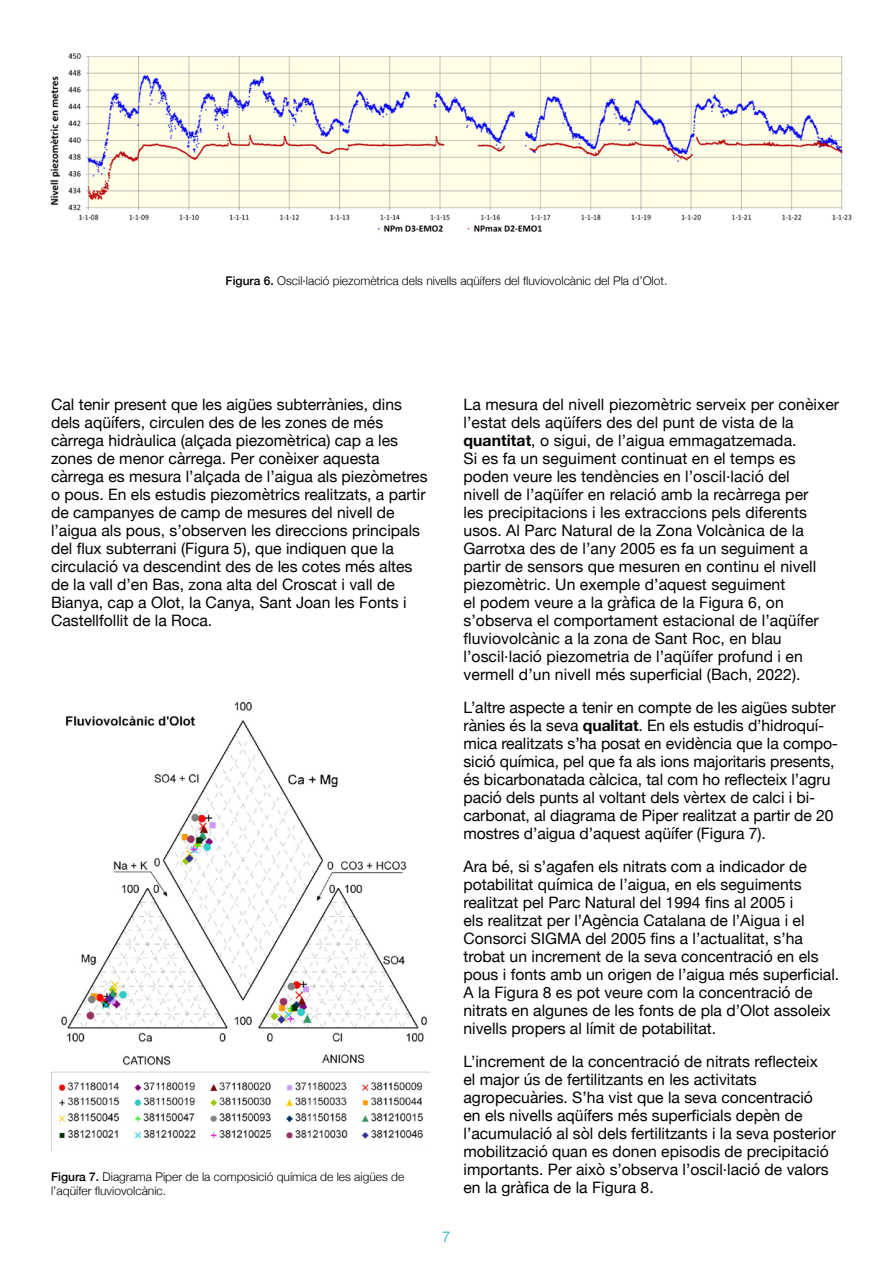
<style>
.page{position:relative;width:893px;height:1263px;background:#fff}
.page>*{position:absolute;margin:0;border:0;box-sizing:border-box;transform-origin:0 0}
.t1{font:15.75px/18px "Helvetica Neue";color:#000}
.t2{font:300 15px "Helvetica Neue";color:#00b1b3}
.t3{font:300 12px/14.4px "Helvetica Neue";color:#000}
.s1{font-weight:500}
.s2{font-weight:700}
</style>
<div class="page">
<img style="left:50px;top:53px;width:802px;height:179px">
<img style="left:51px;top:702px;width:378px;height:448px">
<p class="t3" style="left:226px;top:273px;width:443px"><span class="s1">Figura 6.</span> Oscil·lació piezomètrica dels nivells aqüífers del fluviovolcànic del Pla d’Olot.</p>
<p class="t1" style="left:51px;top:396px;width:378px">Cal tenir present que les aigües subterrànies, dins dels aqüífers, circulen des de les zones de més càrrega hidràulica (alçada piezomètrica) cap a les zones de menor càrrega. Per conèixer aquesta càrrega es mesura l’alçada de l’aigua als piezòmetres o pous. En els estudis piezomètrics realitzats, a partir de campanyes de camp de mesures del nivell de l’aigua als pous, s’observen les direccions principals del flux subterrani (Figura 5), que indiquen que la circulació va descendint des de les cotes més altes de la vall d’en Bas, zona alta del Croscat i vall de Bianya, cap a Olot, la Canya, Sant Joan les Fonts i Castellfollit de la Roca.</p>
<p class="t1" style="left:463px;top:397px;width:377px">La mesura del nivell piezomètric serveix per conèixer l’estat dels aqüífers des del punt de vista de la <span class="s2">quantitat</span>, o sigui, de l’aigua emmagatzemada.<br>Si es fa un seguiment continuat en el temps es poden veure les tendències en l’oscil·lació del<br>nivell de l’aqüífer en relació amb la recàrrega per<br>les precipitacions i les extraccions pels diferents usos. Al Parc Natural de la Zona Volcànica de la Garrotxa des de l’any 2005 es fa un seguiment a partir de sensors que mesuren en continu el nivell piezomètric. Un exemple d’aquest seguiment<br>el podem veure a la gràfica de la Figura 6, on s’observa el comportament estacional de l’aqüífer fluviovolcànic a la zona de Sant Roc, en blau l’oscil·lació piezometria de l’aqüífer profund i en vermell d’un nivell més superficial (Bach, 2022).</p>
<p class="t1" style="left:463px;top:699px;width:376px">L’altre aspecte a tenir en compte de les aigües subter rànies és la seva <span class="s2">qualitat</span>. En els estudis d’hidroquí&shy;mica realitzats s’ha posat en evidència que la compo&shy;sició química, pel que fa als ions majoritaris presents, és bicarbonatada càlcica, tal com ho reflecteix l’agru pació dels punts al voltant dels vèrtex de calci i bi&shy;carbonat, al diagrama de Piper realitzat a partir de 20 mostres d’aigua d’aquest aqüífer (Figura 7).</p>
<p class="t1" style="left:463px;top:858px;width:377px">Ara bé, si s’agafen els nitrats com a indicador de potabilitat química de l’aigua, en els seguiments realitzat pel Parc Natural del 1994 fins al 2005 i<br>els realitzat per l’Agència Catalana de l’Aigua i el Consorci SIGMA del 2005 fins a l’actualitat, s’ha trobat un increment de la seva concentració en els pous i fonts amb un origen de l’aigua més superficial.<br>A la Figura 8 es pot veure com la concentració de nitrats en algunes de les fonts de pla d’Olot assoleix nivells propers al límit de potabilitat.</p>
<p class="t1" style="left:463px;top:1053px;width:374px">L’increment de la concentració de nitrats reflecteix<br>el major ús de fertilitzants en les activitats agropecuàries. S’ha vist que la seva concentració<br>en els nivells aqüífers més superficials depèn de l’acumulació al sòl dels fertilitzants i la seva posterior mobilització quan es donen episodis de precipitació importants. Per això s’observa l’oscil·lació de valors en la gràfica de la Figura 8.</p>
<p class="t3" style="left:51px;top:1169px;width:355px"><span class="s1">Figura 7.</span> Diagrama Piper de la composició química de les aigües de l’aqüífer fluviovolcànic.</p>
<p class="t2" style="left:442px;top:1227px;width:10px">7</p>
</div>
